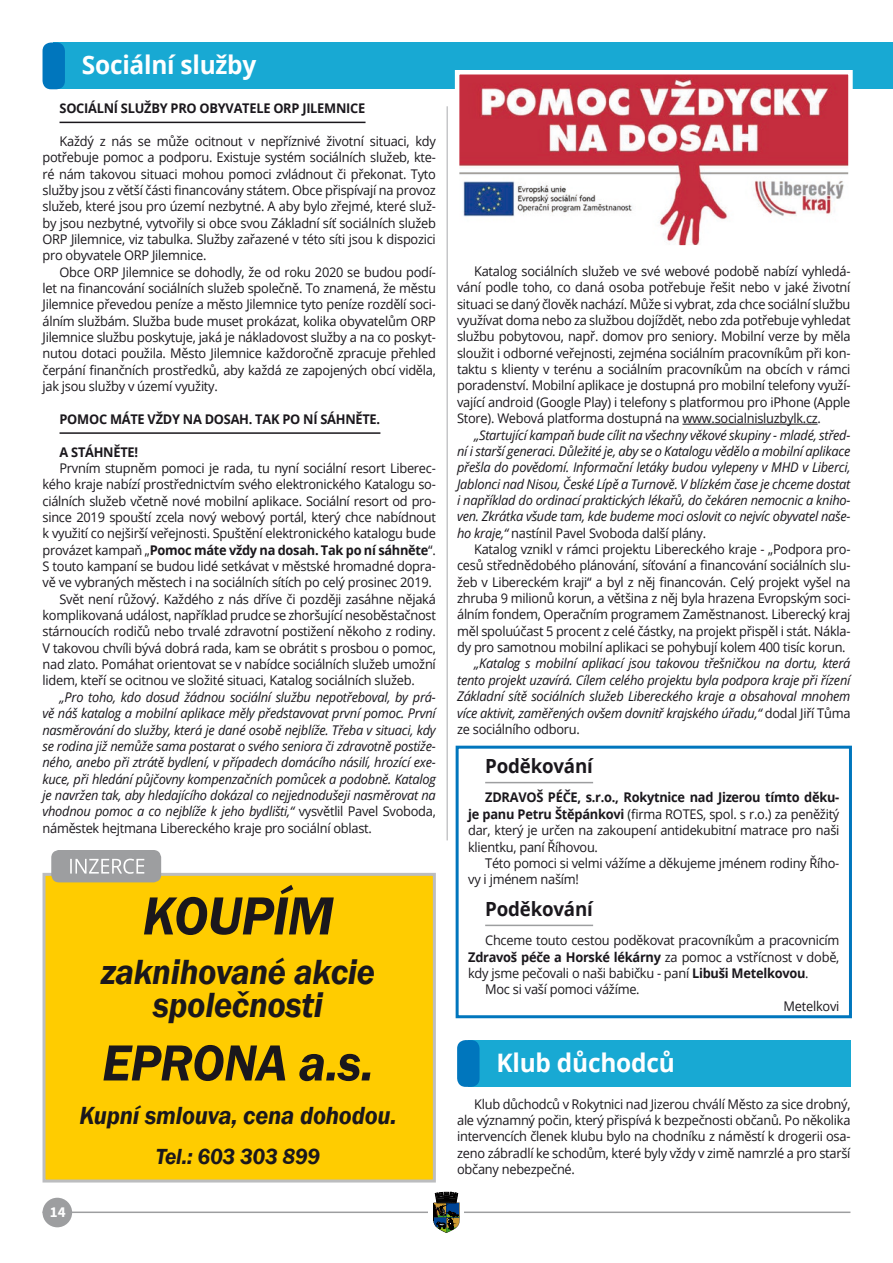
<style>
.page{position:relative;width:893px;height:1263px;background:#fff}
.page>*{position:absolute;margin:0;border:0;box-sizing:border-box;transform-origin:0 0}
.AAA_Neodsazený{font:italic 600 55.5px "Franklin Gothic";letter-spacing:-.01em;color:#1a171c;scale:.96 1}
.AAA_Neodsazený-2{font:italic 600 52.5px "Franklin Gothic";letter-spacing:-.01em;color:#1a171c;scale:.96 1}
.AAA_Neodsazený-3{font:italic 600 36px/33px "Franklin Gothic";letter-spacing:-.01em;color:#1a171c;text-align:center;scale:.96 1}
.Nadpis_H1{font:700 25.5px "Open Sans";letter-spacing:-.01em;color:#fff;scale:.96 1}
.AAA_Neodsazený-4{font:italic 600 25.5px "Franklin Gothic";letter-spacing:-.01em;color:#1a171c;scale:.96 1}
.AAA_Neodsazený-5{font:italic 600 22.5px "Franklin Gothic";letter-spacing:-.01em;color:#1a171c;scale:.96 1}
.Nadpis_H2{font:700 19.5px "Open Sans";letter-spacing:-.01em;color:#1a171c;scale:.96 1}
.t1{font:700 15px "Source Sans Pro";color:#fff}
.AAA_Body_Text{font:13.35px/16.4px "Open Sans";letter-spacing:-.02em;color:#1a171c;text-align:justify;scale:.96 1}
.AAA_Body_Text-2{font:italic 13.35px/16.4px "Open Sans";letter-spacing:-.02em;color:#1a171c;text-align:justify;scale:.96 1}
.Nadpis_H8{font:700 13.35px "Open Sans";letter-spacing:-.02em;color:#1a171c;scale:.96 1}
.AAA_Body_Text-3{font:700 13.35px "Open Sans";letter-spacing:-.02em;color:#1a171c;scale:.96 1}
.s1{font-weight:700}
.s2{font-style:normal}
</style>
<div class="page">
<hr style="left:43px;top:1211px;width:807px;height:2px;background:#9d9ea0">
<div style="left:429px;top:1192px;width:35px;height:42px;background:#fff"></div>
<svg style="left:433px;top:1192px;width:27px;height:41px"></svg>
<div style="left:43px;top:1198px;width:29px;height:29px;background:#9d9ea0;border-radius:50%"></div>
<div style="left:456px;top:746px;width:396px;height:272px;border:3px solid #0076bd"></div>
<div style="left:474px;top:1040px;width:376px;height:47px;background:#18a9d3"></div>
<div style="left:457px;top:1040px;width:23px;height:47px;background:#0076bd;border-radius:9px"></div>
<div style="left:54px;top:43px;width:839px;height:46px;background:#18a9d3"></div>
<div style="left:43px;top:43px;width:22px;height:46px;background:#0076bd;border-radius:9px"></div>
<hr style="left:60px;top:122px;width:306px;height:1px;background:#1a171c">
<hr style="left:60px;top:432px;width:320px;height:2px;background:#1a171c">
<hr style="left:682px;top:424px;width:136px;height:1px;background:#1a171c">
<img style="left:460px;top:75px;width:388px;height:170px">
<div style="left:455px;top:70px;width:398px;height:180px;border:4px solid #fff"></div>
<hr style="left:485px;top:782px;width:108px;height:1px;background:#9d9ea0">
<hr style="left:485px;top:925px;width:108px;height:1px;background:#9d9ea0">
<div style="left:43px;top:873px;width:393px;height:309px;background:#fc0;border:3px solid #bcbdbf"></div>
<div style="left:51px;top:850px;width:110px;height:32px;background:#9d9ea0;border-radius:8px"></div>
<svg style="left:70px;top:859px;width:74px;height:15px"></svg>
<hr style="left:446px;top:106px;width:2px;height:734px;background:#c6c7c9">
<p class="Nadpis_H1" style="left:82px;top:47px;width:183px">Sociální služby</p>
<p class="Nadpis_H8" style="left:60px;top:99px;width:320px">SOCIÁLNÍ SLUŽBY PRO OBYVATELE ORP JILEMNICE</p>
<p class="AAA_Body_Text" style="left:43px;top:132px;width:411px;text-indent:17px">Každý z nás se může ocitnout v nepříznivé životní situaci, kdy potřebuje pomoc a podporu. Existuje systém sociálních služeb, kte&shy;ré nám takovou situaci mohou pomoci zvládnout či překonat. Tyto služby jsou z větší části financovány státem. Obce přispívají na provoz služeb, které jsou pro území nezbytné. A aby bylo zřejmé, které služ&shy;by jsou nezbytné, vytvořily si obce svou Základní síť sociálních služeb ORP Jilemnice, viz tabulka. Služby zařazené v této síti jsou k dispozici pro obyvatele ORP Jilemnice.</p>
<p class="AAA_Body_Text" style="left:43px;top:263px;width:411px;text-indent:17px">Obce ORP Jilemnice se dohodly, že od roku 2020 se budou podí&shy;let na financování sociálních služeb společně. To znamená, že městu Jilemnice převedou peníze a město Jilemnice tyto peníze rozdělí soci&shy;álním službám. Služba bude muset prokázat, kolika obyvatelům ORP Jilemnice službu poskytuje, jaká je nákladovost služby a na co poskyt&shy;nutou dotaci použila. Město Jilemnice každoročně zpracuje přehled čerpání finančních prostředků, aby každá ze zapojených obcí viděla, jak jsou služby v území využity.</p>
<p class="Nadpis_H8" style="left:60px;top:410px;width:336px">POMOC MÁTE VŽDY NA DOSAH. TAK PO NÍ SÁHNĚTE.</p>
<p class="AAA_Body_Text-3" style="left:60px;top:442px;width:83px">A STÁHNĚTE!</p>
<p class="AAA_Body_Text" style="left:43px;top:459px;width:411px;text-indent:17px">Prvním stupněm pomoci je rada, tu nyní sociální resort Liberec&shy;kého kraje nabízí prostřednictvím svého elektronického Katalogu so&shy;ciálních služeb včetně nové mobilní aplikace. Sociální resort od pro&shy;since 2019 spouští zcela nový webový portál, který chce nabídnout k využití co nejširší veřejnosti. Spuštění elektronického katalogu bude provázet kampaň „<span class="s1">Pomoc máte vždy na dosah. Tak po ní sáhněte</span>“.<br>S touto kampaní se budou lidé setkávat v městské hromadné dopra&shy;vě ve vybraných městech i na sociálních sítích po celý prosinec 2019.</p>
<p class="AAA_Body_Text" style="left:43px;top:590px;width:411px;text-indent:17px">Svět není růžový. Každého z nás dříve či později zasáhne nějaká komplikovaná událost, například prudce se zhoršující nesoběstačnost stárnoucích rodičů nebo trvalé zdravotní postižení někoho z rodiny.<br>V takovou chvíli bývá dobrá rada, kam se obrátit s prosbou o pomoc, nad zlato. Pomáhat orientovat se v nabídce sociálních služeb umožní lidem, kteří se ocitnou ve složité situaci, Katalog sociálních služeb.</p>
<p class="AAA_Body_Text-2" style="left:43px;top:688px;width:411px;text-indent:17px">„Pro toho, kdo dosud žádnou sociální službu nepotřeboval, by prá&shy;vě náš katalog a mobilní aplikace měly představovat první pomoc. První nasměrování do služby, která je dané osobě nejblíže. Třeba v situaci, kdy se rodina již nemůže sama postarat o svého seniora či zdravotně postiže&shy;ného, anebo při ztrátě bydlení, v případech domácího násilí, hrozící exe&shy;kuce, při hledání půjčovny kompenzačních pomůcek a podobně. Katalog je navržen tak, aby hledajícího dokázal co nejjednodušeji nasměrovat na vhodnou pomoc a co nejblíže k jeho bydlišti,“ <span class="s2">vysvětlil Pavel Svoboda, náměstek hejtmana Libereckého kraje pro sociální oblast.</span></p>
<p class="AAA_Neodsazený" style="left:143px;top:880px;width:200px">KOUPÍM</p>
<p class="AAA_Neodsazený-3" style="left:101px;top:956px;width:287px">zaknihované akcie společnosti</p>
<p class="AAA_Neodsazený-2" style="left:102px;top:1029px;width:285px">EPRONA a.s.</p>
<p class="AAA_Neodsazený-4" style="left:79px;top:1099px;width:332px">Kupní smlouva, cena dohodou.</p>
<p class="AAA_Neodsazený-5" style="left:156px;top:1141px;width:173px">Tel.: 603 303 899</p>
<p class="t1" style="left:50px;top:1201px;width:17px">14</p>
<p class="AAA_Body_Text" style="left:457px;top:263px;width:411px;text-indent:17px">Katalog sociálních služeb ve své webové podobě nabízí vyhledá&shy;vání podle toho, co daná osoba potřebuje řešit nebo v jaké životní situaci se daný člověk nachází. Může si vybrat, zda chce sociální službu využívat doma nebo za službou dojíždět, nebo zda potřebuje vyhledat službu pobytovou, např. domov pro seniory. Mobilní verze by měla sloužit i odborné veřejnosti, zejména sociálním pracovníkům při kon&shy;taktu s klienty v terénu a sociálním pracovníkům na obcích v rámci poradenství. Mobilní aplikace je dostupná pro mobilní telefony využí&shy;vající android (Google Play) i telefony s platformou pro iPhone (Apple Store). Webová platforma dostupná na www.socialnisluzbylk.cz.</p>
<p class="AAA_Body_Text-2" style="left:457px;top:426px;width:411px;text-indent:17px">„Startující kampaň bude cílit na všechny věkové skupiny - mladé, střed&shy;ní i starší generaci. Důležité je, aby se o Katalogu vědělo a mobilní aplikace přešla do povědomí. Informační letáky budou vylepeny v MHD v Liberci, Jablonci nad Nisou, České Lípě a Turnově. V blízkém čase je chceme dostat i například do ordinací praktických lékařů, do čekáren nemocnic a kniho&shy;ven. Zkrátka všude tam, kde budeme moci oslovit co nejvíc obyvatel naše&shy;ho kraje,“ <span class="s2">nastínil Pavel Svoboda další plány.</span></p>
<p class="AAA_Body_Text" style="left:457px;top:541px;width:411px;text-indent:17px">Katalog vznikl v rámci projektu Libereckého kraje - „Podpora pro&shy;cesů střednědobého plánování, síťování a financování sociálních slu&shy;žeb v Libereckém kraji“ a byl z něj financován. Celý projekt vyšel na zhruba 9 milionů korun, a většina z něj byla hrazena Evropským soci&shy;álním fondem, Operačním programem Zaměstnanost. Liberecký kraj měl spoluúčast 5 procent z celé částky, na projekt přispěl i stát. Nákla&shy;dy pro samotnou mobilní aplikaci se pohybují kolem 400 tisíc korun.</p>
<p class="AAA_Body_Text-2" style="left:457px;top:655px;width:411px;text-indent:17px">„Katalog s mobilní aplikací jsou takovou třešničkou na dortu, která tento projekt uzavírá. Cílem celého projektu byla podpora kraje při řízení Základní sítě sociálních služeb Libereckého kraje a obsahoval mnohem více aktivit, zaměřených ovšem dovnitř krajského úřadu,“ <span class="s2">dodal Jiří Tůma ze sociálního odboru.</span></p>
<p class="Nadpis_H2" style="left:485px;top:752px;width:114px">Poděkování</p>
<p class="AAA_Body_Text" style="left:468px;top:789px;width:388px;text-indent:17px"><span class="s1">ZDRAVOŠ PÉČE, s.r.o., Rokytnice nad Jizerou tímto děku&shy;je panu Petru Štěpánkovi</span> (firma ROTES, spol. s r.o.) za peněžitý dar, který je určen na zakoupení antidekubitní matrace pro naši klientku, paní Říhovou.</p>
<p class="AAA_Body_Text" style="left:468px;top:854px;width:388px;text-indent:17px">Této pomoci si velmi vážíme a děkujeme jménem rodiny Řího&shy;vy i jménem naším!</p>
<p class="Nadpis_H2" style="left:485px;top:895px;width:114px">Poděkování</p>
<p class="AAA_Body_Text" style="left:468px;top:932px;width:388px;text-indent:17px">Chceme touto cestou poděkovat pracovníkům a pracovnicím <span class="s1">Zdravoš péče a Horské lékárny</span> za pomoc a vstřícnost v době, kdy jsme pečovali o naši babičku - paní <span class="s1">Libuši Metelkovou</span>.</p>
<p class="AAA_Body_Text" style="left:485px;top:981px;width:162px">Moc si vaší pomoci vážíme.</p>
<p class="AAA_Body_Text" style="left:784px;top:997px;width:60px">Metelkovi</p>
<p class="Nadpis_H1" style="left:496px;top:1044px;width:187px">Klub důchodců</p>
<p class="AAA_Body_Text" style="left:457px;top:1095px;width:411px;text-indent:17px">Klub důchodců v Rokytnici nad Jizerou chválí Město za sice drobný, ale významný počin, který přispívá k bezpečnosti občanů. Po několika intervencích členek klubu bylo na chodníku z náměstí k drogerii osa&shy;zeno zábradlí ke schodům, které byly vždy v zimě namrzlé a pro starší občany nebezpečné.</p>
</div>
